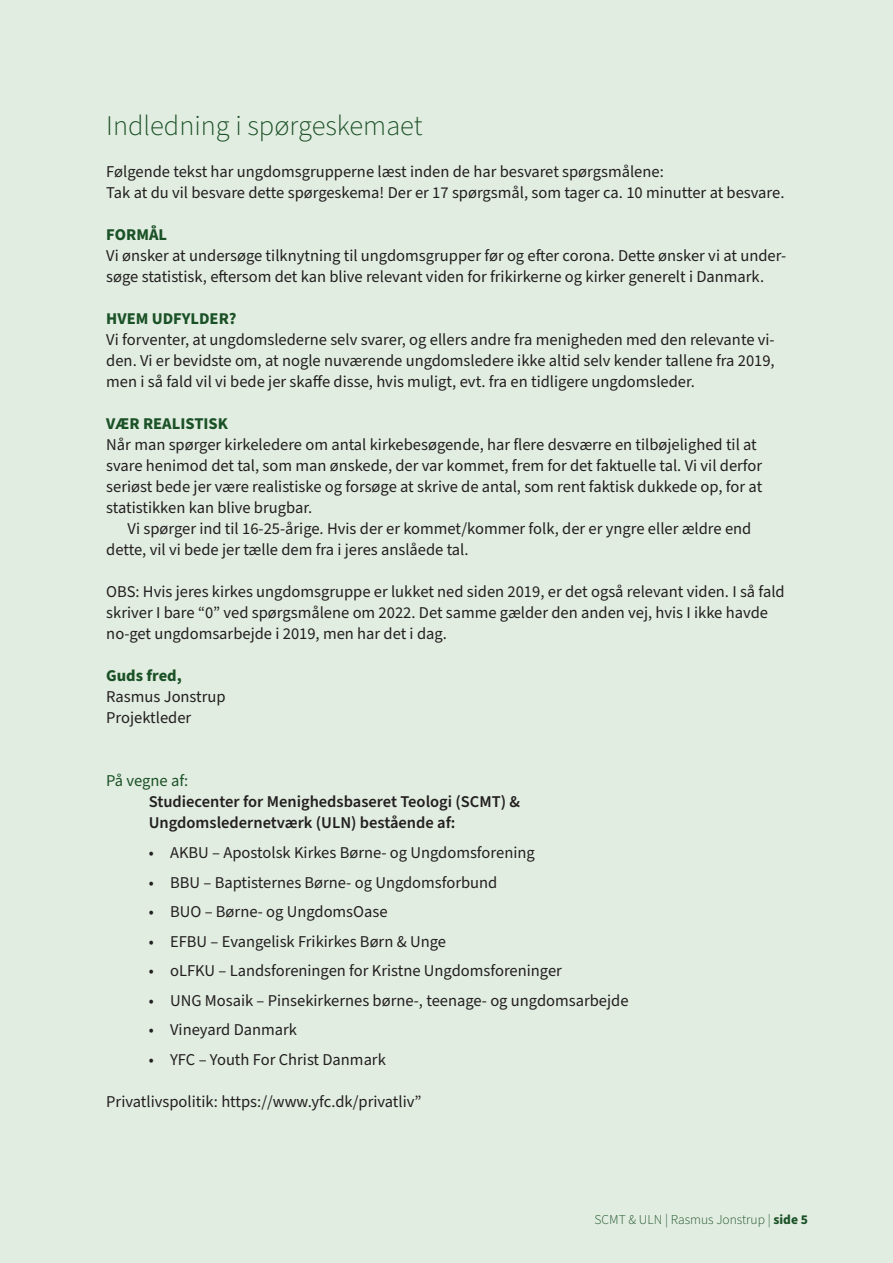
<style>
.page{position:relative;width:893px;height:1263px;background:#e1ede1}
.page>*{position:absolute;margin:0;border:0;box-sizing:border-box;transform-origin:0 0}
.Oversrkift{font:300 28.35px "Source Sans Pro";color:#1b5126}
.Brød_start{font:16.5px/21px "Source Sans Pro";color:#231f20}
.Brød{font:16.5px/21px "Source Sans Pro";color:#231f20}
.Indryk_1{font:600 16.5px "Source Sans Pro";color:#231f20}
.Bold_brød__grøn{font:700 16.5px "Source Sans Pro";color:#1b5126}
.Brød_start-2{font:16.5px "Source Sans Pro";color:#1b5126}
.t1{font:300 13.5px "Source Sans Pro";color:#1b5126}
.s1{font-weight:700}
</style>
<div class="page">
<p class="Oversrkift" style="left:106px;top:107px;width:318px">Indledning i spørgeskemaet</p>
<p class="Brød_start" style="left:106px;top:162px;width:559px">Følgende tekst har ungdomsgrupperne læst inden de har besvaret spørgsmålene:</p>
<p class="Brød_start" style="left:106px;top:183px;width:680px">Tak at du vil besvare dette spørgeskema! Der er 17 spørgsmål, som tager ca. 10 minutter at besvare.</p>
<p class="Bold_brød__grøn" style="left:106px;top:224px;width:62px">FORMÅL</p>
<p class="Brød_start" style="left:106px;top:246px;width:681px">Vi ønsker at undersøge tilknytning til ungdomsgrupper før og efter corona. Dette ønsker vi at under&shy;søge statistisk, eftersom det kan blive relevant viden for frikirkerne og kirker generelt i Danmark.</p>
<p class="Bold_brød__grøn" style="left:106px;top:308px;width:132px">HVEM UDFYLDER?</p>
<p class="Brød_start" style="left:106px;top:330px;width:670px;text-align:justify">Vi forventer, at ungdomslederne selv svarer, og ellers andre fra menigheden med den relevante vi&shy;den. Vi er bevidste om, at nogle nuværende ungdomsledere ikke altid selv kender tallene fra 2019, men i så fald vil vi bede jer skaffe disse, hvis muligt, evt. fra en tidligere ungdomsleder.</p>
<p class="Bold_brød__grøn" style="left:106px;top:413px;width:123px">VÆR REALISTISK</p>
<p class="Brød_start" style="left:106px;top:435px;width:657px">Når man spørger kirkeledere om antal kirkebesøgende, har flere desværre en tilbøjelighed til at svare henimod det tal, som man ønskede, der var kommet, frem for det faktuelle tal. Vi vil derfor seriøst bede jer være realistiske og forsøge at skrive de antal, som rent faktisk dukkede op, for at statistikken kan blive brugbar.</p>
<p class="Brød" style="left:106px;top:519px;width:647px;text-indent:21px">Vi spørger ind til 16-25-årige. Hvis der er kommet/kommer folk, der er yngre eller ældre end dette, vil vi bede jer tælle dem fra i jeres anslåede tal.</p>
<p class="Brød_start" style="left:106px;top:582px;width:680px">OBS: Hvis jeres kirkes ungdomsgruppe er lukket ned siden 2019, er det også relevant viden. I så fald skriver I bare “0” ved spørgsmålene om 2022. Det samme gælder den anden vej, hvis I ikke havde no-get ungdomsarbejde i 2019, men har det i dag.</p>
<p class="Bold_brød__grøn" style="left:106px;top:665px;width:77px">Guds fred,</p>
<p class="Brød_start" style="left:106px;top:687px;width:121px">Rasmus Jonstrup</p>
<p class="Brød_start" style="left:106px;top:708px;width:87px">Projektleder</p>
<p class="Brød_start-2" style="left:106px;top:770px;width:84px">På vegne af:</p>
<p class="Indryk_1" style="left:149px;top:791px;width:373px">Studiecenter for Menighedsbaseret Teologi (SCMT) &amp;</p>
<p class="Indryk_1" style="left:149px;top:812px;width:308px">Ungdomsledernetværk (ULN) bestående af:</p>
<p class="Brød_start" style="left:149px;top:842px;width:387px">• AKBU – Apostolsk Kirkes Børne- og Ungdomsforening</p>
<p class="Brød_start" style="left:149px;top:872px;width:350px">• BBU – Baptisternes Børne- og Ungdomsforbund</p>
<p class="Brød_start" style="left:149px;top:901px;width:240px">• BUO – Børne- og UngdomsOase</p>
<p class="Brød_start" style="left:149px;top:931px;width:299px">• EFBU – Evangelisk Frikirkes Børn &amp; Unge</p>
<p class="Brød_start" style="left:149px;top:960px;width:415px">• oLFKU – Landsforeningen for Kristne Ungdomsforeninger</p>
<p class="Brød_start" style="left:149px;top:990px;width:481px">• UNG Mosaik – Pinsekirkernes børne-, teenage- og ungdomsarbejde</p>
<p class="Brød_start" style="left:149px;top:1019px;width:150px">• Vineyard Danmark</p>
<p class="Brød_start" style="left:149px;top:1049px;width:239px">• YFC – Youth For Christ Danmark</p>
<p class="Brød_start" style="left:106px;top:1091px;width:317px">Privatlivspolitik: https://www.yfc.dk/privatliv”</p>
<p class="t1" style="left:595px;top:1210px;width:215px">SCMT &amp; ULN | Rasmus Jonstrup | <span class="s1">side 5</span></p>
</div>
